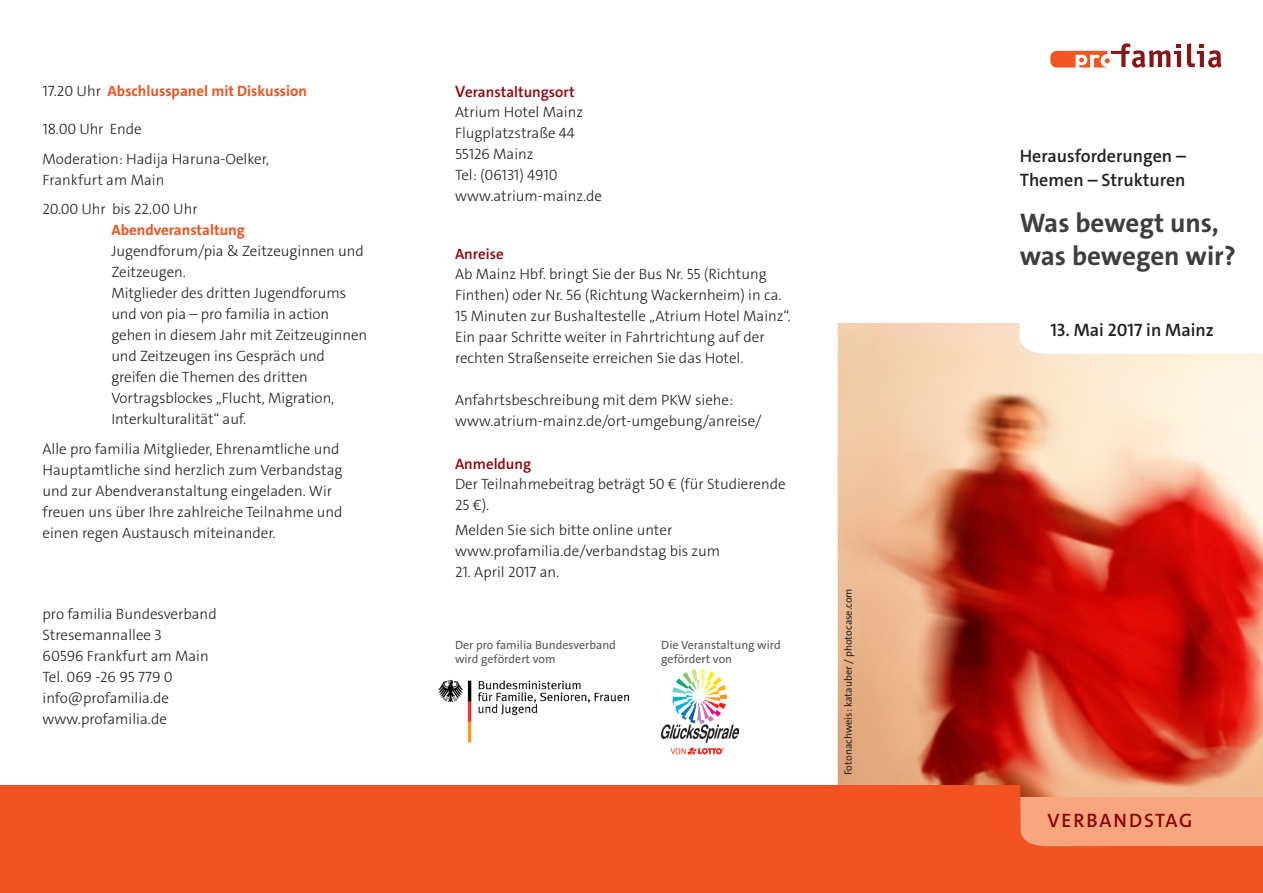
<style>
.page{position:relative;width:1263px;height:893px;background:#fff}
.page>*{position:absolute;margin:0;border:0;box-sizing:border-box;transform-origin:0 0}
.Titel_Headline{font:700 27px/33px "The Sans C4 s";color:#3e3e3f}
.Titel_Fachgespräch{font:600 19.5px "The Sans C4 s";letter-spacing:.1em;color:#8b0108}
.Titel_Subline{font:600 18px/24px "The Sans C4 s";color:#231f20}
.Titel_Datum_und_Ort{font:600 18px "The Sans C4 s";color:#231f20}
.Grundschrift{font:300 15px/21px "The Sans C4 s";color:#231f20}
.Headline_orange{font:300 15px/21px "The Sans C4 s";letter-spacing:-.005em;color:#231f20}
.Grundschrift_Program{font:300 15px/21px "The Sans C4 s";color:#231f20}
.Headline_orange-2{font:700 15px "The Sans C4 s";color:#f15422}
.Headline_dunkelrot{font:600 15px "The Sans C4 s";color:#8b0108}
.Grundschrift-2{font:600 15px "The Sans C4 s";color:#8b0108}
.t1{font:12px/14.4px "The Sans C4 s";color:#57585a}
.t2{font:10.5px "The Sans C4 s";color:#262324}
.s1{font-weight:300;color:#231f20}
.s2{color:#fff}
.s3{font-weight:700;color:#f15422}
.s4{font-size:16.5px}
</style>
<div class="page">
<svg style="left:1187px;top:43px;width:34px;height:25px"></svg>
<svg style="left:1050px;top:43px;width:131px;height:25px"></svg>
<img style="left:838px;top:323px;width:425px;height:462px">
<svg style="left:0;top:785px;width:1263px;height:108px;background:#f15d2c"></svg>
<img style="left:438px;top:680px;width:192px;height:63px">
<img style="left:661px;top:669px;width:77px;height:87px">
<p class="Headline_orange-2" style="left:43px;top:81px;width:266px"><span class="s1">17.20 Uhr</span> Abschlusspanel mit Diskussion</p>
<p class="Headline_orange" style="left:43px;top:119px;width:101px">18.00 Uhr Ende</p>
<p class="Grundschrift_Program" style="left:43px;top:148px;width:228px">Moderation: Hadija Haruna-Oelker,<br>Frankfurt am Main</p>
<p class="Headline_orange" style="left:43px;top:199px;width:157px">20.00 Uhr bis 22.00 Uhr</p>
<p class="Headline_orange" style="left:111px;top:220px;width:257px;text-indent:-69px"><span class="s2">22.00 Uhr</span> <span class="s3">Abendveranstaltung<br></span>Jugendforum/pia &amp; Zeitzeuginnen und<br>Zeitzeugen.<br>Mitglieder des dritten Jugendforums und von pia – pro familia in action gehen in diesem Jahr mit Zeitzeuginnen und Zeitzeugen ins Gespräch und greifen die Themen des dritten<br>Vortragsblockes „Flucht, Migration,<br>Interkulturalität“ auf.</p>
<p class="Grundschrift_Program" style="left:43px;top:438px;width:302px">Alle pro familia Mitglieder, Ehrenamtliche und Hauptamtliche sind herzlich zum Verbandstag und zur Abendveranstaltung eingeladen. Wir freuen uns über Ihre zahlreiche Teilnahme und einen regen Austausch miteinander.</p>
<p class="Grundschrift_Program" style="left:43px;top:604px;width:176px">pro familia Bundesverband</p>
<p class="Grundschrift_Program" style="left:43px;top:625px;width:121px">Stresemannallee 3</p>
<p class="Grundschrift_Program" style="left:43px;top:646px;width:168px">60596 Frankfurt am Main</p>
<p class="Grundschrift_Program" style="left:43px;top:667px;width:132px">Tel. 069 -26 95 779 0</p>
<p class="Grundschrift_Program" style="left:43px;top:688px;width:128px">info@profamilia.de</p>
<p class="Grundschrift_Program" style="left:43px;top:709px;width:126px">www.profamilia.de</p>
<p class="Headline_dunkelrot" style="left:455px;top:83px;width:121px"><span class="s4">V</span>eranstaltungsort</p>
<p class="Headline_orange" style="left:455px;top:101px;width:129px">Atrium Hotel Mainz</p>
<p class="Headline_orange" style="left:455px;top:122px;width:122px">Flugplatzstraße 44</p>
<p class="Headline_orange" style="left:455px;top:143px;width:80px">55126 Mainz</p>
<p class="Headline_orange" style="left:455px;top:164px;width:104px">Tel: (06131) 4910</p>
<p class="Headline_orange" style="left:455px;top:185px;width:149px">www.atrium-mainz.de</p>
<p class="Grundschrift-2" style="left:455px;top:245px;width:50px">Anreise</p>
<p class="Grundschrift" style="left:455px;top:263px;width:338px">Ab Mainz Hbf. bringt Sie der Bus Nr. 55 (Richtung Finthen) oder Nr. 56 (Richtung Wackernheim) in ca.<br>15 Minuten zur Bushaltestelle „Atrium Hotel Mainz“.<br>Ein paar Schritte weiter in Fahrtrichtung auf der rechten Straßenseite erreichen Sie das Hotel.</p>
<p class="Grundschrift" style="left:455px;top:389px;width:280px">Anfahrtsbeschreibung mit dem PKW siehe:</p>
<p class="Grundschrift" style="left:455px;top:410px;width:308px">www.atrium-mainz.de/ort-umgebung/anreise/</p>
<p class="Grundschrift-2" style="left:455px;top:455px;width:78px">Anmeldung</p>
<p class="Grundschrift" style="left:455px;top:473px;width:332px">Der Teilnahmebeitrag beträgt 50 € (für Studierende<br>25 €).</p>
<p class="Grundschrift" style="left:455px;top:520px;width:219px">Melden Sie sich bitte online unter</p>
<p class="Grundschrift" style="left:455px;top:541px;width:267px">www.profamilia.de/verbandstag bis zum</p>
<p class="Grundschrift" style="left:455px;top:562px;width:106px">21. April 2017 an.</p>
<p class="t1" style="left:455px;top:638px;width:162px">Der pro familia Bundesverband wird gefördert vom</p>
<p class="t1" style="left:661px;top:638px;width:121px">Die Veranstaltung wird</p>
<p class="t1" style="left:661px;top:652px;width:72px">gefördert von</p>
<p class="t2" style="left:841px;top:775px;width:188px;rotate:-90deg">Fotonachweis: katauber / photocase.com</p>
<p class="Titel_Subline" style="left:1020px;top:144px;width:168px">Herausforderungen –<br>Themen – Strukturen</p>
<p class="Titel_Headline" style="left:1020px;top:206px;width:218px">Was bewegt uns, was bewegen wir?</p>
<p class="Titel_Datum_und_Ort" style="left:1050px;top:319px;width:165px">13. Mai 2017 in Mainz</p>
<p class="Titel_Fachgespräch" style="left:1047px;top:808px;width:146px">VERBANDSTAG</p>
<h2 class="Titel_Fachgespräch" style="left:1058px;top:808px;width:146px">VERBANDSTAG</h2>
</div>
